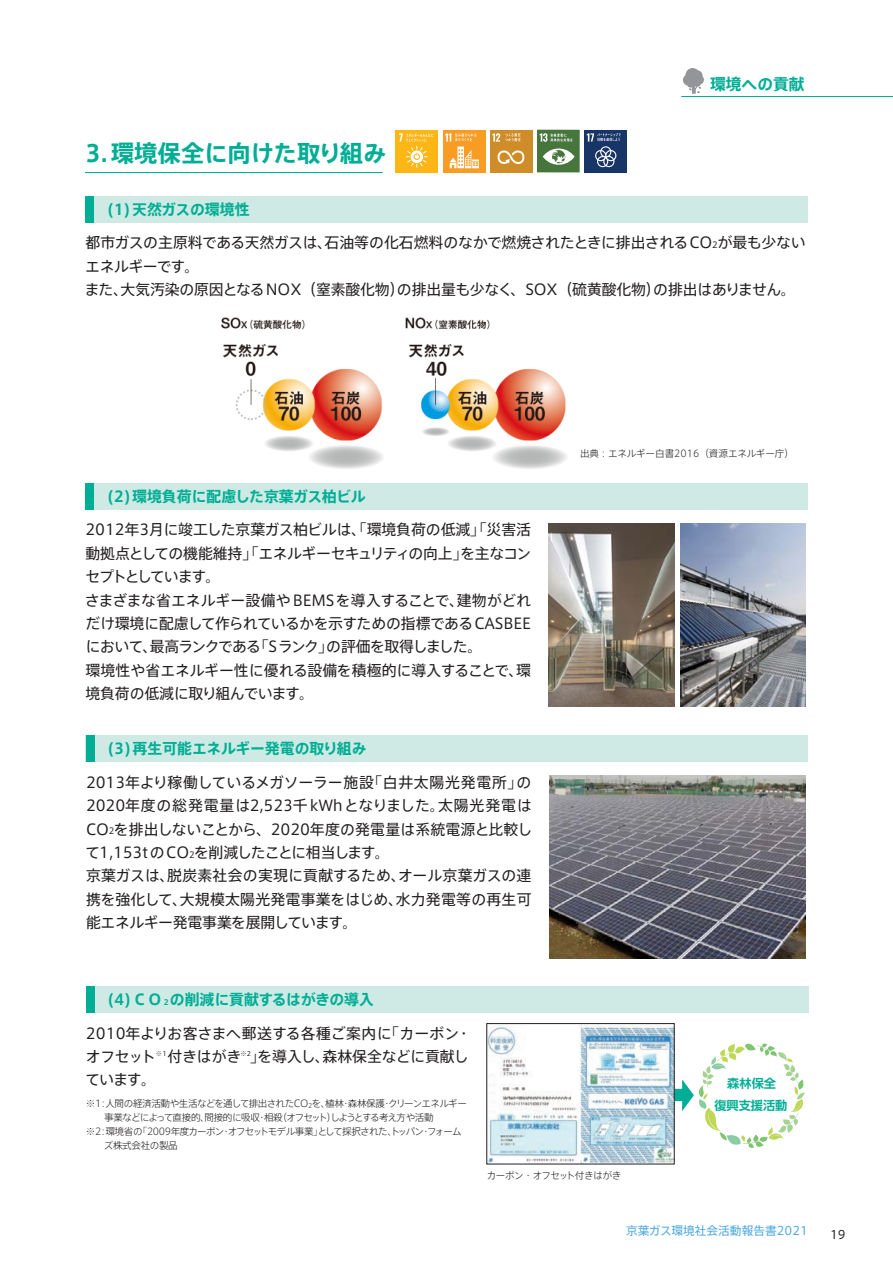
<style>
.page{position:relative;width:893px;height:1263px;background:#fff}
.page>*{position:absolute;margin:0;border:0;box-sizing:border-box;transform-origin:0 0}
.t1{font:700 23.4px "Axis Std";color:#00ae95}
.t2{font:700 15.75px "Axis Std";color:#00ae95}
.t3{font:14.85px/23.4px "Axis Std";letter-spacing:-.01em;color:#231f20}
.t4{font:700 14.85px "Axis Std";letter-spacing:-.005em;color:#00ae95}
.t5{font:700 12.15px "UD Shin Go Pro De";color:#00ae95}
.t6{font:11.7px "Axis Std";color:#4fa9de}
.t7{font:11.7px "Axis Std";color:#231f20}
.t8{font:300 9.6px/13.8px "Axis Std";letter-spacing:-.08em;color:#231f20}
.t9{font:300 9.6px "Axis Std";letter-spacing:-.04em;color:#231f20}
.t10{font:300 9.6px "Axis Std";letter-spacing:-.01em;color:#231f20}
.t11{font:6.45px "Axis Std";color:#231f20}
.s1{font-size:8.55px}
.s2{font-size:7.5px}
.s3{font-size:6.45px}
</style>
<div class="page">
<img style="left:489px;top:1025px;width:183px;height:137px">
<hr style="left:681px;top:96px;width:212px;height:1px;background:#00ae95">
<svg style="left:683px;top:68px;width:21px;height:25px"></svg>
<div style="left:85px;top:196px;width:723px;height:27px;background:#cfeae4"></div>
<div style="left:85px;top:196px;width:9px;height:27px;background:#00ae95"></div>
<hr style="left:85px;top:172px;width:298px;height:1px;background:#00ae95">
<img style="left:221px;top:317px;width:346px;height:152px">
<div style="left:85px;top:483px;width:723px;height:27px;background:#cfeae4"></div>
<div style="left:86px;top:483px;width:8px;height:27px;background:#00ae95"></div>
<div style="left:86px;top:735px;width:722px;height:27px;background:#cfeae4"></div>
<div style="left:86px;top:735px;width:8px;height:27px;background:#00ae95"></div>
<img style="left:549px;top:776px;width:256px;height:183px">
<div style="left:86px;top:986px;width:723px;height:27px;background:#cfeae4"></div>
<div style="left:86px;top:986px;width:8px;height:27px;background:#00ae95"></div>
<div style="left:675px;top:1089px;width:12px;height:12px;background:#00ae95"></div>
<svg style="left:681px;top:1043px;width:124px;height:105px"></svg>
<div style="left:395px;top:130px;width:43px;height:42px;background:#fcb615"></div>
<svg style="left:399px;top:133px;width:34px;height:35px"></svg>
<div style="left:490px;top:130px;width:42px;height:42px;background:#cf8d29"></div>
<svg style="left:498px;top:150px;width:26px;height:14px"></svg>
<svg style="left:492px;top:133px;width:29px;height:9px"></svg>
<div style="left:443px;top:130px;width:42px;height:42px;background:#f89c24"></div>
<svg style="left:445px;top:133px;width:34px;height:35px"></svg>
<div style="left:537px;top:130px;width:43px;height:42px;background:#46763b"></div>
<svg style="left:543px;top:149px;width:31px;height:16px"></svg>
<svg style="left:540px;top:133px;width:33px;height:9px"></svg>
<div style="left:584px;top:130px;width:43px;height:42px;background:#183567"></div>
<svg style="left:587px;top:133px;width:34px;height:34px"></svg>
<img style="left:549px;top:523px;width:125px;height:183px">
<img style="left:680px;top:523px;width:126px;height:183px">
<h1 class="t1" style="left:85px;top:135px;width:303px">3.環境保全に向けた取り組み</h1>
<p class="t4" style="left:107px;top:198px;width:144px">(1)天然ガスの環境性</p>
<p class="t2" style="left:710px;top:72px;width:96px">環境への貢献</p>
<p class="t3" style="left:85px;top:230px;width:722px">都市ガスの主原料である天然ガスは、石油等の化石燃料のなかで燃焼されたときに排出されるCO<span class="s1">2</span>が最も少ないエネルギーです。<br>また、大気汚染の原因となるNOX（窒素酸化物）の排出量も少なく、SOX（硫黄酸化物）の排出はありません。</p>
<p class="t4" style="left:108px;top:485px;width:260px">(2)環境負荷に配慮した京葉ガス柏ビル</p>
<p class="t3" style="left:85px;top:517px;width:448px">2012年3月に竣工した京葉ガス柏ビルは、「環境負荷の低減」「災害活動拠点としての機能維持」「エネルギーセキュリティの向上」を主なコンセプトとしています。<br>さまざまな省エネルギー設備やBEMSを導入することで、建物がどれだけ環境に配慮して作られているかを示すための指標であるCASBEEにおいて、最高ランクである「Sランク」の評価を取得しました。<br>環境性や省エネルギー性に優れる設備を積極的に導入することで、環境負荷の低減に取り組んでいます。</p>
<p class="t4" style="left:108px;top:737px;width:260px">(3)再生可能エネルギー発電の取り組み</p>
<p class="t3" style="left:85px;top:769px;width:449px">2013年より稼働しているメガソーラー施設「白井太陽光発電所」の2020年度の総発電量は2,523千 kWhとなりました。太陽光発電はCO<span class="s1">2</span>を排出しないことから、2020年度の発電量は系統電源と比較して1,153tのCO<span class="s1">2</span>を削減したことに相当します。<br>京葉ガスは、脱炭素社会の実現に貢献するため、オール京葉ガスの連携を強化して、大規模太陽光発電事業をはじめ、水力発電等の再生可能エネルギー発電事業を展開しています。</p>
<p class="t4" style="left:108px;top:988px;width:268px">(4)ＣＯ<span class="s2">２</span>の削減に貢献するはがきの導入</p>
<p class="t3" style="left:86px;top:1020px;width:387px">2010年よりお客さまへ郵送する各種ご案内に「カーボン・オフセット</p>
<p class="t11" style="left:156px;top:1048px;width:14px">※１</p>
<p class="t3" style="left:167px;top:1044px;width:75px">付きはがき</p>
<p class="t11" style="left:241px;top:1048px;width:12px">※2</p>
<p class="t3" style="left:250px;top:1044px;width:220px">」を導入し、森林保全などに貢献し</p>
<p class="t3" style="left:85px;top:1067px;width:72px">ています。</p>
<p class="t10" style="left:580px;top:446px;width:215px">出典：エネルギー白書2016（資源エネルギー庁）</p>
<p class="t5" style="left:727px;top:1073px;width:50px">森林保全</p>
<p class="t9" style="left:86px;top:1096px;width:382px">※1：人間の経済活動や生活などを通して排出されたCO<span class="s3">2</span>を、植林・森林保護・クリーンエネルギー</p>
<p class="t5" style="left:714px;top:1095px;width:75px">復興支援活動</p>
<p class="t8" style="left:86px;top:1110px;width:377px">　　事業などによって直接的、間接的に吸収・相殺（オフセット）しようとする考え方や活動<br>※2：環境省の「2009年度カーボン・オフセットモデル事業」として採択された、トッパン・フォーム　　ズ株式会社の製品</p>
<p class="t9" style="left:487px;top:1168px;width:136px">カーボン・オフセット付きはがき</p>
<p class="t6" style="left:626px;top:1222px;width:183px">京葉ガス環境社会活動報告書2021</p>
<p class="t7" style="left:830px;top:1226px;width:17px">19</p>
</div>
